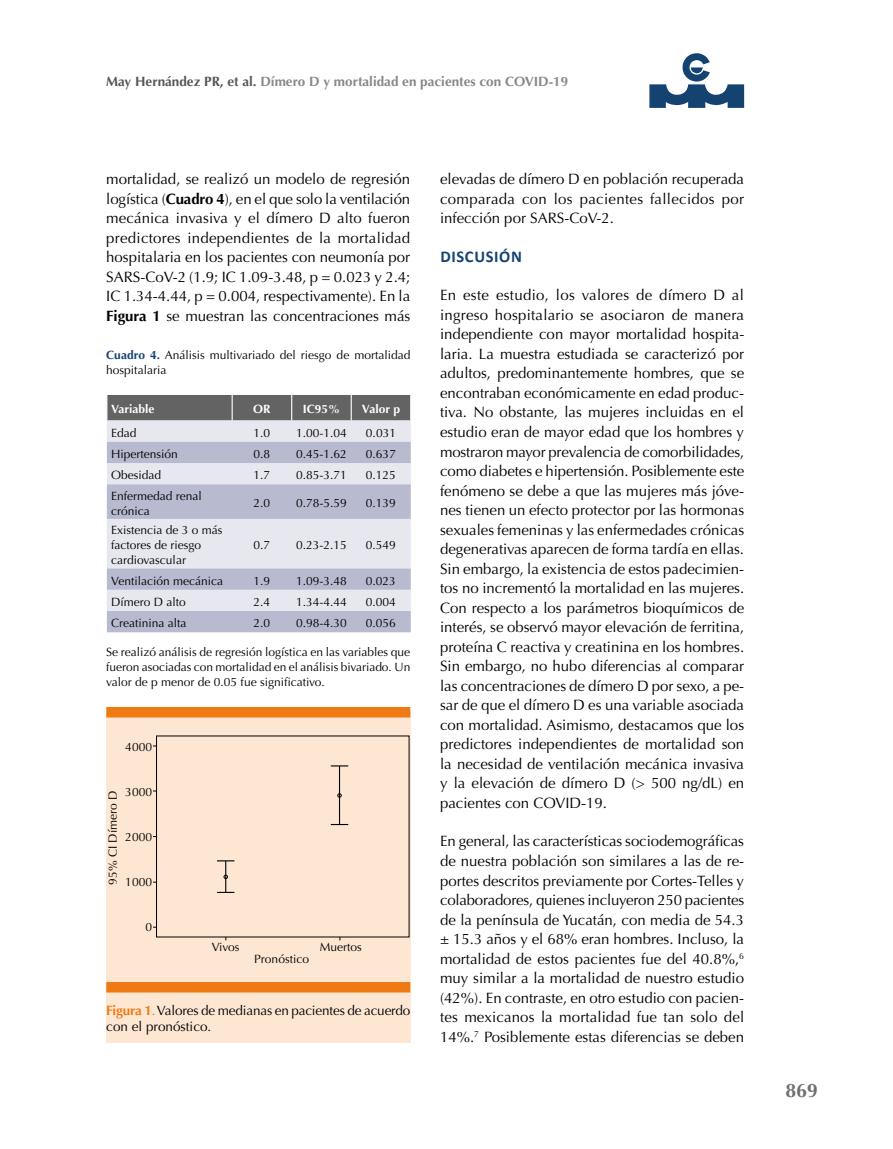
<style>
.page{position:relative;width:893px;height:1149px;background:#fff}
.page>*{position:absolute;margin:0;border:0;box-sizing:border-box;transform-origin:0 0}
.t1{font:700 19.5px "Optima";color:#706f6f}
.t2{font:700 16.5px "Calibri";letter-spacing:.04em;color:#144271}
.t3{font:15px/19.5px "Optima";color:#000;text-align:justify}
.t4{font:13.5px/16.5px "Optima";letter-spacing:-.01em;color:#000}
.t5{font:700 13.5px "Optima";color:#878787}
.t6{font:12px/15px "Optima";color:#000}
.t7{font:700 12px "Optima";color:#fff}
.s1{color:#575756}
.s2{font-weight:700}
.s3{font-weight:700;color:#144271}
.s4{font-weight:700;color:#ef7a13}
.s5{color:#ef7a13}
</style>
<div class="page">
<svg style="left:649px;top:53px;width:95px;height:55px"></svg>
<div style="left:107px;top:420px;width:304px;height:21px;background:#e7e7f0"></div>
<svg style="left:107px;top:441px;width:304px;height:191px;fill:#bec1d4"></svg>
<div style="left:107px;top:395px;width:304px;height:25px;background:#646363"></div>
<div style="left:106px;top:710px;width:304px;height:332px;background:#fde7d3"></div>
<div style="left:106px;top:981px;width:304px;height:11px;background:#ef7a13"></div>
<div style="left:106px;top:706px;width:304px;height:11px;background:#ef7a13"></div>
<svg style="left:217px;top:860px;width:17px;height:1px"></svg>
<svg style="left:217px;top:891px;width:17px;height:1px"></svg>
<hr style="left:225px;top:860px;width:1px;height:32px;background:#000">
<svg style="left:224px;top:874px;width:4px;height:4px"></svg>
<svg style="left:331px;top:765px;width:17px;height:1px"></svg>
<hr style="left:339px;top:765px;width:1px;height:59px;background:#000">
<svg style="left:337px;top:793px;width:5px;height:4px"></svg>
<p class="t5" style="left:106px;top:73px;width:463px"><span class="s1">May Hernández PR, et al.</span> Dímero D y mortalidad en pacientes con COVID-19</p>
<p class="t3" style="left:106px;top:169px;width:306px">mortalidad, se realizó un modelo de regresión logística (<span class="s2">Cuadro 4</span>), en el que solo la ventilación mecánica invasiva y el dímero D alto fueron predictores independientes de la mortalidad hospitalaria en los pacientes con neumonía por SARS-CoV-2 (1.9; IC 1.09-3.48, p = 0.023 y 2.4; IC 1.34-4.44, p = 0.004, respectivamente). En la <span class="s2">Figura 1</span> se muestran las concentraciones más</p>
<p class="t3" style="left:440px;top:169px;width:306px">elevadas de dímero D en población recuperada comparada con los pacientes fallecidos por infección por SARS-CoV-2.</p>
<p class="t2" style="left:440px;top:245px;width:83px">DISCUSIÓN</p>
<p class="t3" style="left:440px;top:285px;width:306px">En este estudio, los valores de dímero D al ingreso hospitalario se asociaron de manera independiente con mayor mortalidad hospita&shy;laria. La muestra estudiada se caracterizó por adultos, predominantemente hombres, que se encontraban económicamente en edad produc&shy;tiva. No obstante, las mujeres incluidas en el estudio eran de mayor edad que los hombres y mostraron mayor prevalencia de comorbilidades, como diabetes e hipertensión. Posiblemente este fenómeno se debe a que las mujeres más jóve&shy;nes tienen un efecto protector por las hormonas sexuales femeninas y las enfermedades crónicas degenerativas aparecen de forma tardía en ellas.<br>Sin embargo, la existencia de estos padecimien&shy;tos no incrementó la mortalidad en las mujeres.<br>Con respecto a los parámetros bioquímicos de interés, se observó mayor elevación de ferritina, proteína C reactiva y creatinina en los hombres.<br>Sin embargo, no hubo diferencias al comparar las concentraciones de dímero D por sexo, a pe&shy;sar de que el dímero D es una variable asociada con mortalidad. Asimismo, destacamos que los predictores independientes de mortalidad son la necesidad de ventilación mecánica invasiva y la elevación de dímero D (&gt; 500 ng/dL) en pacientes con COVID-19.</p>
<p class="t3" style="left:440px;top:831px;width:306px">En general, las características sociodemográficas de nuestra población son similares a las de re&shy;portes descritos previamente por Cortes-Telles y colaboradores, quienes incluyeron 250 pacientes de la península de Yucatán, con media de 54.3 ± 15.3 años y el 68% eran hombres. Incluso, la mortalidad de estos pacientes fue del 40.8%,<sup>6 </sup>muy similar a la mortalidad de nuestro estudio (42%). En contraste, en otro estudio con pacien&shy;tes mexicanos la mortalidad fue tan solo del 14%.<sup>7</sup> Posiblemente estas diferencias se deben</p>
<p class="t6" style="left:106px;top:347px;width:306px"><span class="s3">Cuadro 4.</span> Análisis multivariado del riesgo de mortalidad hospitalaria</p>
<p class="t7" style="left:111px;top:402px;width:45px">Variable</p>
<p class="t7" style="left:253px;top:402px;width:19px">OR</p>
<p class="t7" style="left:303px;top:402px;width:39px">IC95%</p>
<p class="t7" style="left:362px;top:402px;width:40px">Valor p</p>
<p class="t6" style="left:111px;top:425px;width:27px">Edad</p>
<p class="t6" style="left:254px;top:425px;width:18px">1.0</p>
<p class="t6" style="left:296px;top:425px;width:52px">1.00-1.04</p>
<p class="t6" style="left:366px;top:425px;width:32px">0.031</p>
<p class="t6" style="left:111px;top:446px;width:68px">Hipertensión</p>
<p class="t6" style="left:254px;top:446px;width:18px">0.8</p>
<p class="t6" style="left:296px;top:446px;width:52px">0.45-1.62</p>
<p class="t6" style="left:366px;top:446px;width:32px">0.637</p>
<p class="t6" style="left:111px;top:467px;width:52px">Obesidad</p>
<p class="t6" style="left:254px;top:467px;width:18px">1.7</p>
<p class="t6" style="left:296px;top:467px;width:52px">0.85-3.71</p>
<p class="t6" style="left:366px;top:467px;width:32px">0.125</p>
<p class="t6" style="left:111px;top:488px;width:92px">Enfermedad renal crónica</p>
<p class="t6" style="left:254px;top:495px;width:18px">2.0</p>
<p class="t6" style="left:296px;top:495px;width:52px">0.78-5.59</p>
<p class="t6" style="left:366px;top:495px;width:32px">0.139</p>
<p class="t6" style="left:111px;top:522px;width:113px">Existencia de 3 o más factores de riesgo cardiovascular</p>
<p class="t6" style="left:254px;top:537px;width:18px">0.7</p>
<p class="t6" style="left:296px;top:537px;width:52px">0.23-2.15</p>
<p class="t6" style="left:366px;top:537px;width:32px">0.549</p>
<p class="t6" style="left:111px;top:573px;width:114px">Ventilación mecánica</p>
<p class="t6" style="left:254px;top:573px;width:18px">1.9</p>
<p class="t6" style="left:296px;top:573px;width:52px">1.09-3.48</p>
<p class="t6" style="left:366px;top:573px;width:32px">0.023</p>
<p class="t6" style="left:111px;top:594px;width:76px">Dímero D alto</p>
<p class="t6" style="left:254px;top:594px;width:18px">2.4</p>
<p class="t6" style="left:296px;top:594px;width:52px">1.34-4.44</p>
<p class="t6" style="left:366px;top:594px;width:32px">0.004</p>
<p class="t6" style="left:111px;top:615px;width:77px">Creatinina alta</p>
<p class="t6" style="left:253px;top:615px;width:18px">2.0</p>
<p class="t6" style="left:296px;top:615px;width:52px">0.98-4.30</p>
<p class="t6" style="left:366px;top:615px;width:32px">0.056</p>
<p class="t6" style="left:106px;top:644px;width:306px;text-align:justify">Se realizó análisis de regresión logística en las variables que fueron asociadas con mortalidad en el análisis bivariado. Un valor de p menor de 0.05 fue significativo.</p>
<p class="t6" style="left:125px;top:739px;width:28px">4000</p>
<p class="t6" style="left:125px;top:784px;width:28px">3000</p>
<p class="t6" style="left:125px;top:829px;width:28px">2000</p>
<p class="t6" style="left:125px;top:874px;width:28px">1000</p>
<p class="t6" style="left:145px;top:919px;width:8px">0</p>
<p class="t6" style="left:105px;top:884px;width:96px;rotate:-90deg">95% CI Dímero D</p>
<p class="t6" style="left:212px;top:939px;width:29px">Vivos</p>
<p class="t6" style="left:320px;top:939px;width:44px">Muertos</p>
<p class="t6" style="left:254px;top:951px;width:56px">Pronóstico</p>
<p class="t4" style="left:106px;top:1001px;width:306px"><span class="s4">Figura 1</span><span class="s5">.</span> Valores de medianas en pacientes de acuerdo con el pronóstico.</p>
<h1 class="t1" style="left:785px;top:1079px;width:34px">869</h1>
</div>
